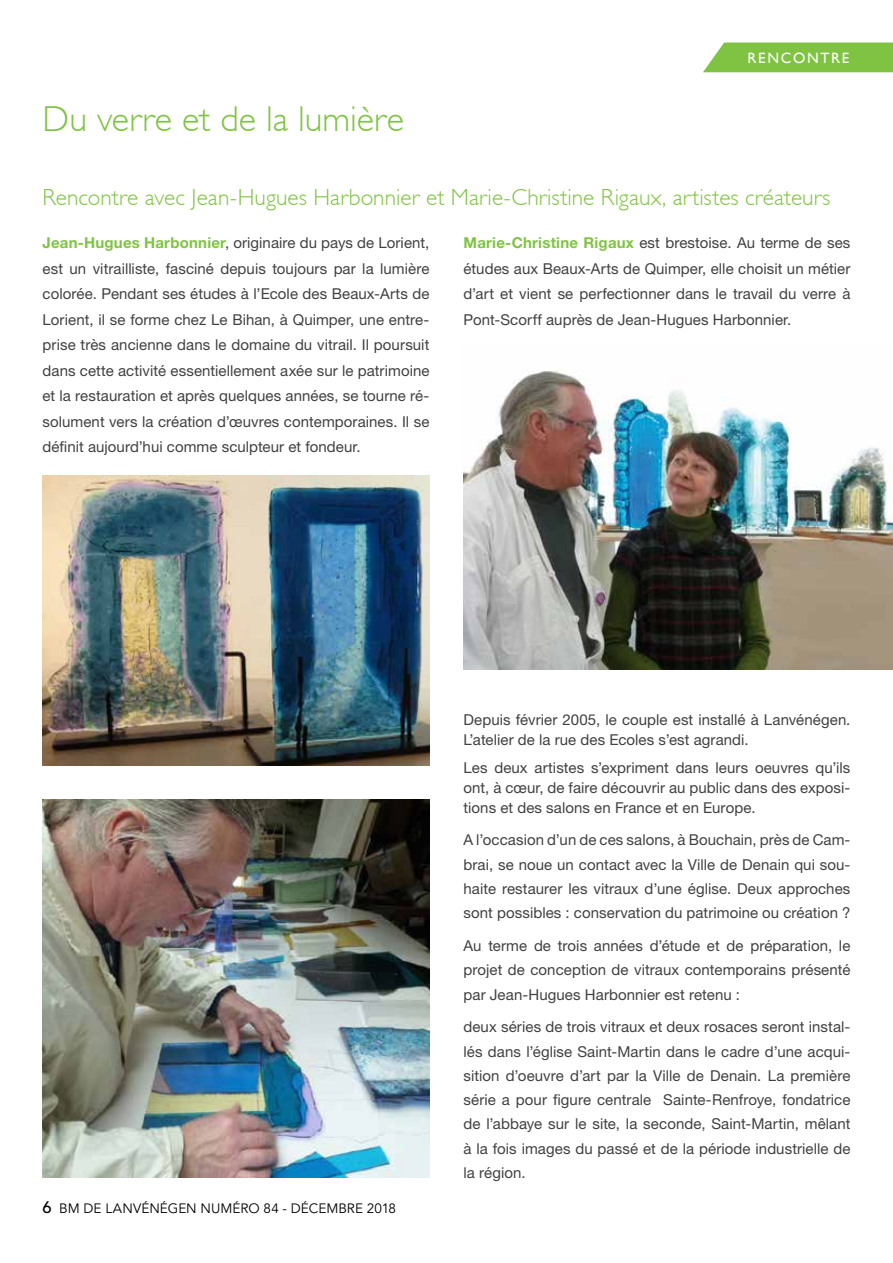
<style>
.page{position:relative;width:893px;height:1263px;background:#fff}
.page>*{position:absolute;margin:0;border:0;box-sizing:border-box;transform-origin:0 0}
.t1{font:300 36px "Gill Sans";letter-spacing:.005em;color:#80c342}
.t2{font:300 23.25px "Gill Sans";letter-spacing:.005em;color:#80c342}
.t3{font:15px/25.5px "Helvetica Neue LT Std";letter-spacing:.005em;color:#414042;text-align:justify}
.t4{font:15px "Gill Sans";letter-spacing:.115em;color:#fff}
.t5{font:13.5px "Avenir LT Std";letter-spacing:.005em;color:#000}
.s1{font-weight:700;color:#80c342}
.s2{font-weight:500;font-size:16.5px}
</style>
<div class="page">
<div style="left:703px;top:43px;width:190px;height:29px;background:#80c342"></div>
<img style="left:43px;top:800px;width:386px;height:378px">
<img style="left:43px;top:475px;width:386px;height:290px">
<img style="left:463px;top:370px;width:430px;height:299px">
<h1 class="t1" style="left:43px;top:99px;width:363px">Du verre et de la lumière</h1>
<p class="t4" style="left:747px;top:49px;width:103px">RENCONTRE</p>
<h2 class="t2" style="left:43px;top:184px;width:789px">Rencontre avec Jean-Hugues Harbonnier et Marie-Christine Rigaux, artistes créateurs</h2>
<p class="t3" style="left:43px;top:230px;width:388px"><span class="s1">Jean-Hugues Harbonnier</span>, originaire du pays de Lorient, est un vitrailliste, fasciné depuis toujours par la lumière colorée. Pendant ses études à l’Ecole des Beaux-Arts de Lorient, il se forme chez Le Bihan, à Quimper, une entre&shy;prise très ancienne dans le domaine du vitrail. Il poursuit dans cette activité essentiellement axée sur le patrimoine et la restauration et après quelques années, se tourne ré&shy;solument vers la création d’œuvres contemporaines. Il se définit aujourd’hui comme sculpteur et fondeur.</p>
<p class="t3" style="left:463px;top:230px;width:388px"><span class="s1">Marie-Christine Rigaux</span> est brestoise. Au terme de ses études aux Beaux-Arts de Quimper, elle choisit un métier d’art et vient se perfectionner dans le travail du verre à Pont-Scorff auprès de Jean-Hugues Harbonnier.</p>
<p class="t5" style="left:43px;top:1200px;width:355px"><span class="s2">6</span> BM DE LANVÉNÉGEN NUMÉRO 84 - DÉCEMBRE 2018</p>
<p class="t3" style="left:463px;top:710px;width:388px;line-height:19.8px">Depuis février 2005, le couple est installé à Lanvénégen.<br>L’atelier de la rue des Ecoles s’est agrandi.</p>
<p class="t3" style="left:463px;top:758px;width:388px;line-height:19.8px">Les deux artistes s’expriment dans leurs oeuvres qu’ils ont, à cœur, de faire découvrir au public dans des exposi&shy;tions et des salons en France et en Europe.</p>
<p class="t3" style="left:463px;top:828px;width:388px;line-height:24.3px">A l’occasion d’un de ces salons, à Bouchain, près de Cam&shy;brai, se noue un contact avec la Ville de Denain qui sou&shy;haite restaurer les vitraux d’une église. Deux approches sont possibles : conservation du patrimoine ou création ?</p>
<p class="t3" style="left:463px;top:933px;width:388px;line-height:24.3px">Au terme de trois années d’étude et de préparation, le projet de conception de vitraux contemporains présenté par Jean-Hugues Harbonnier est retenu :</p>
<p class="t3" style="left:463px;top:1015px;width:388px;line-height:24.3px">deux séries de trois vitraux et deux rosaces seront instal&shy;lés dans l’église Saint-Martin dans le cadre d’une acqui&shy;sition d’oeuvre d’art par la Ville de Denain. La première série a pour figure centrale Sainte-Renfroye, fondatrice de l’abbaye sur le site, la seconde, Saint-Martin, mêlant à la fois images du passé et de la période industrielle de la région.</p>
</div>
